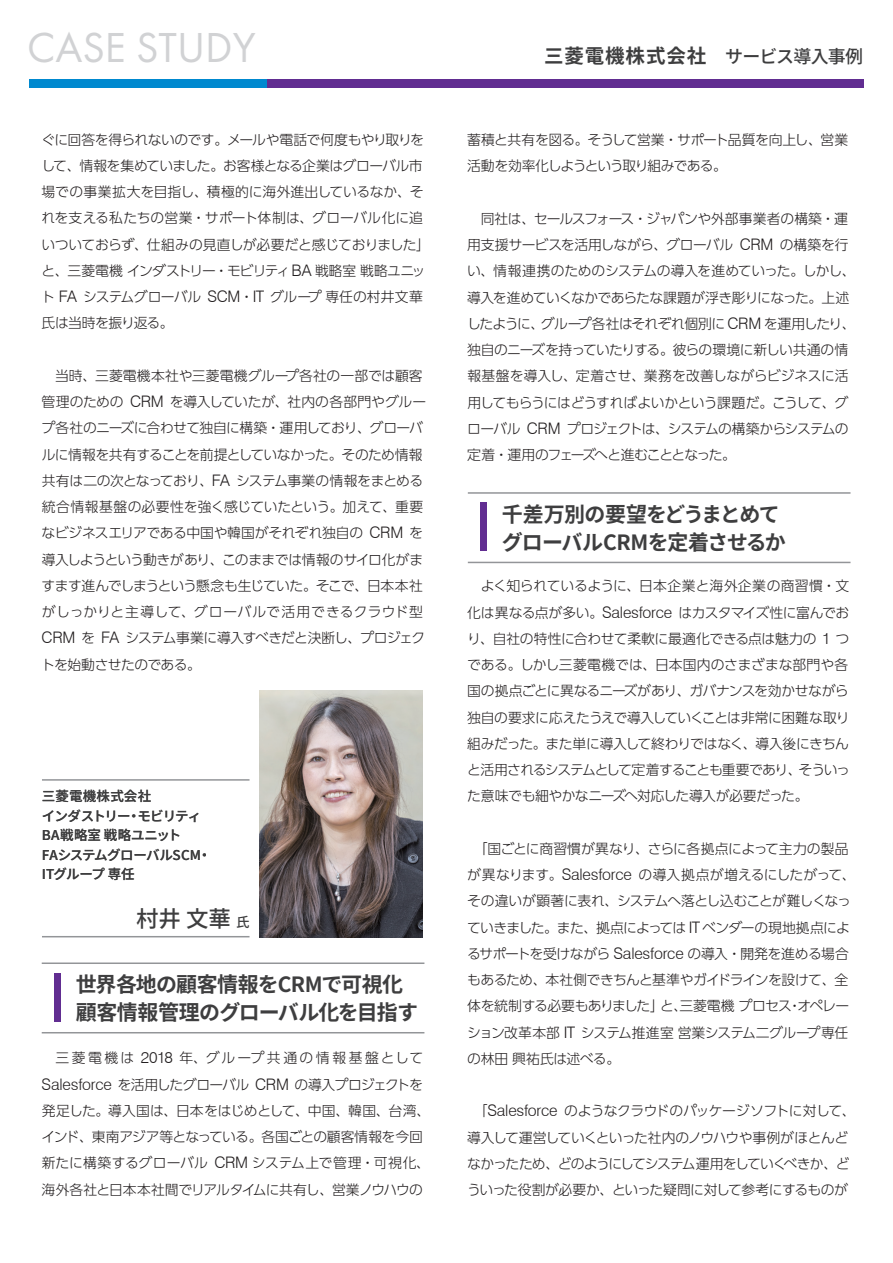
<style>
.page{position:relative;width:893px;height:1263px;background:#fff}
.page>*{position:absolute;margin:0;border:0;box-sizing:border-box;transform-origin:0 0}
.t1{font:43.5px "Futura PT";color:#d1d2d4}
.t2{font:500 22.5px "Gen Shin Gothic";color:#3e3e3f}
.t3{font:700 21px/27.8px "Gen Shin Gothic";letter-spacing:-.04em;color:#3e3e3f}
.t4{font:500 18px "Gen Shin Gothic";letter-spacing:-.045em;color:#3e3e3f}
.t5{font:300 13.8px/26.2px "UD Shin Go Pro";letter-spacing:-.035em;color:#231f20}
.t6{font:300 13.8px/26.2px "UD Shin Go Pro";letter-spacing:-.015em;color:#231f20;text-align:center}
.t7{font:500 13.5px/19.5px "Gen Shin Gothic";letter-spacing:-.015em;color:#3e3e3f}
.s1{font-family:"Swiss 721 BT";font-size:15.9px}
.s2{font-size:13.5px}
.s3{font-weight:700;font-size:19.5px}
</style>
<div class="page">
<div style="left:30px;top:79px;width:833px;height:9px;background:#612d91"></div>
<div style="left:30px;top:79px;width:237px;height:9px;background:#0089cf"></div>
<hr style="left:42px;top:962px;width:382px;height:2px;background:#939598">
<hr style="left:42px;top:1032px;width:382px;height:1px;background:#939598">
<div style="left:54px;top:973px;width:7px;height:49px;background:#612d91"></div>
<hr style="left:468px;top:492px;width:382px;height:2px;background:#939598">
<hr style="left:468px;top:562px;width:382px;height:1px;background:#939598">
<div style="left:480px;top:502px;width:7px;height:49px;background:#612d91"></div>
<img style="left:260px;top:691px;width:163px;height:247px">
<hr style="left:42px;top:779px;width:208px;height:2px;background:#939598">
<hr style="left:42px;top:936px;width:208px;height:1px;background:#939598">
<h1 class="t1" style="left:27px;top:21px;width:230px">CASE STUDY</h1>
<p class="t5" style="left:41px;top:126px;width:390px">ぐに回答を得られないのです。メールや電話で何度もやり取りをして、情報を集めていました。お客様となる企業はグローバル市場での事業拡大を目指し、積極的に海外進出しているなか、それを支える私たちの営業・サポート体制は、グローバル化に追いついておらず、仕組みの見直しが必要だと感じておりました」と、三菱電機インダストリー・モビリティ<span class="s1">BA</span> 戦略室戦略ユニット <span class="s1">FA</span> システムグローバル <span class="s1">SCM</span>・<span class="s1">IT</span> グループ専任の村井文華氏は当時を振り返る。</p>
<p class="t5" style="left:41px;top:362px;width:387px;text-indent:14px">当時、三菱電機本社や三菱電機グループ各社の一部では顧客管理のための <span class="s1">CRM</span> を導入していたが、社内の各部門やグループ各社のニーズに合わせて独自に構築・運用しており、グローバルに情報を共有することを前提としていなかった。そのため情報共有は二の次となっており、<span class="s1">FA</span> システム事業の情報をまとめる統合情報基盤の必要性を強く感じていたという。加えて、重要なビジネスエリアである中国や韓国がそれぞれ独自の <span class="s1">CRM</span> を導入しようという動きがあり、このままでは情報のサイロ化がますます進んでしまうという懸念も生じていた。そこで、日本本社がしっかりと主導して、グローバルで活用できるクラウド型<br><span class="s1">CRM</span> を <span class="s1">FA</span> システム事業に導入すべきだと決断し、プロジェクトを始動させたのである。</p>
<p class="t7" style="left:42px;top:786px;width:171px">三菱電機株式会社<br>インダストリー・モビリティ<br>BA戦略室 戦略ユニット<br>FAシステムグローバルSCM・<br>ITグループ 専任</p>
<h2 class="t2" style="left:136px;top:902px;width:115px">村井 文華 <span class="s2">氏</span></h2>
<h3 class="t3" style="left:76px;top:970px;width:344px">世界各地の顧客情報をCRMで可視化顧客情報管理のグローバル化を目指す</h3>
<p class="t6" style="left:42px;top:1044px;width:390px">三菱電機は <span class="s1">2018</span> 年、グループ共通の情報基盤として<span class="s1">Salesforce</span> を活用したグローバル <span class="s1">CRM</span> の導入プロジェクトを発足した。導入国は、日本をはじめとして、中国、韓国、台湾、インド、東南アジア等となっている。各国ごとの顧客情報を今回新たに構築するグローバル <span class="s1">CRM</span> システム上で管理・可視化、海外各社と日本本社間でリアルタイムに共有し、営業ノウハウの</p>
<h3 class="t4" style="left:544px;top:43px;width:320px"><span class="s3">三菱電機株式会社</span>　サービス導入事例</h3>
<p class="t5" style="left:467px;top:126px;width:382px">蓄積と共有を図る。そうして営業・サポート品質を向上し、営業活動を効率化しようという取り組みである。</p>
<p class="t5" style="left:467px;top:205px;width:390px;text-indent:14px">同社は、セールスフォース・ジャパンや外部事業者の構築・運用支援サービスを活用しながら、グローバル <span class="s1">CRM</span> の構築を行い、情報連携のためのシステムの導入を進めていった。しかし、導入を進めていくなかであらたな課題が浮き彫りになった。上述したように、グループ各社はそれぞれ個別に <span class="s1">CRM</span> を運用したり、独自のニーズを持っていたりする。彼らの環境に新しい共通の情報基盤を導入し、定着させ、業務を改善しながらビジネスに活用してもらうにはどうすればよいかという課題だ。こうして、グローバル <span class="s1">CRM</span> プロジェクトは、システムの構築からシステムの定着・運用のフェーズへと進むこととなった。</p>
<h3 class="t3" style="left:502px;top:500px;width:285px">千差万別の要望をどうまとめてグローバルCRMを定着させるか</h3>
<p class="t5" style="left:467px;top:572px;width:384px;text-align:justify;text-indent:14px">よく知られているように、日本企業と海外企業の商習慣・文化は異なる点が多い。<span class="s1">Salesforce</span> はカスタマイズ性に富んでおり、自社の特性に合わせて柔軟に最適化できる点は魅力の <span class="s1">1</span> つである。しかし三菱電機では、日本国内のさまざまな部門や各国の拠点ごとに異なるニーズがあり、ガバナンスを効かせながら独自の要求に応えたうえで導入していくことは非常に困難な取り組みだった。また単に導入して終わりではなく、導入後にきちんと活用されるシステムとして定着することも重要であり、そういった意味でも細やかなニーズへ対応した導入が必要だった。</p>
<p class="t5" style="left:467px;top:835px;width:390px;text-indent:7px">「国ごとに商習慣が異なり、さらに各拠点によって主力の製品が異なります。<span class="s1">Salesforce</span> の導入拠点が増えるにしたがって、その違いが顕著に表れ、システムへ落とし込むことが難しくなっていきました。また、拠点によっては <span class="s1">IT</span> ベンダーの現地拠点によるサポートを受けながら <span class="s1">Salesforce</span> の導入・開発を進める場合もあるため、本社側できちんと基準やガイドラインを設けて、全体を統制する必要もありました」と、三菱電機プロセス・オペレーション改革本部 <span class="s1">IT</span> システム推進室営業システム二グループ専任の林田興祐氏は述べる。</p>
<p class="t5" style="left:467px;top:1097px;width:390px;text-align:center">「<span class="s1">Salesforce</span> のようなクラウドのパッケージソフトに対して、導入して運営していくといった社内のノウハウや事例がほとんどなかったため、どのようにしてシステム運用をしていくべきか、どういった役割が必要か、といった疑問に対して参考にするものが</p>
</div>
